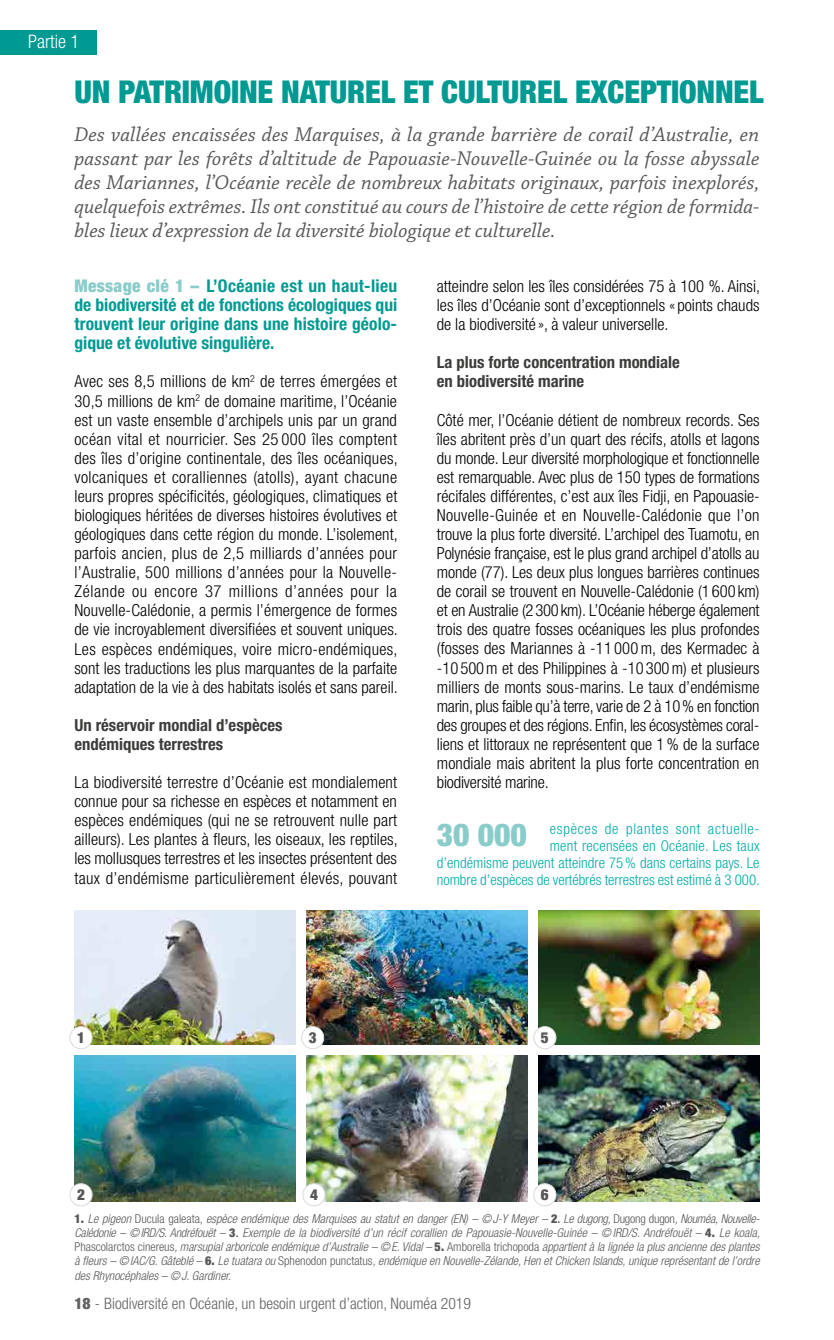
<style>
.page{position:relative;width:834px;height:1340px;background:#fff}
.page>*{position:absolute;margin:0;border:0;box-sizing:border-box;transform-origin:0 0}
.t1{font:900 condensed 31.5px "Helvetica Neue LT Std";color:#009a93}
.t2{font:italic 21px/24.2px "Chaparral Pro";color:#575756;text-align:justify}
.t3{font:300 condensed 18.72px "Helvetica Neue LT Std";color:#fff}
.t4{font:700 condensed 17.5px/19.1px "Helvetica Neue LT Std";color:#009a93;text-align:justify}
.t5{font:300 condensed 16.62px/19.1px "Helvetica Neue LT Std";letter-spacing:.01em;color:#000;text-align:justify}
.t6{font:700 condensed 16.62px/19.1px "Helvetica Neue LT Std";color:#3c3c3b}
.t7{font:300 condensed 15.75px "Helvetica Neue LT Std";color:#646363}
.t8{font:900 condensed 15.22px "Helvetica Neue LT Std";color:#575756}
.t9{font:300 condensed 14.88px/17.2px "Helvetica Neue LT Std";letter-spacing:.005em;color:#00aca9;text-align:right}
.t10{font:italic 300 condensed 12.25px/14.2px "Helvetica Neue LT Std";color:#575756;text-align:justify}
.s1{font-weight:900;color:#89ccca}
.s2{font-weight:900;font-size:31.5px;color:#89ccca}
.s3{font-weight:900;font-style:normal}
.s4{font-style:normal}
.s5{font-weight:500;font-style:normal}
.s6{font-weight:900}
</style>
<div class="page">
<img style="left:74px;top:910px;width:222px;height:134px">
<img style="left:74px;top:1055px;width:222px;height:146px">
<img style="left:306px;top:910px;width:221px;height:134px">
<img style="left:306px;top:1055px;width:221px;height:146px">
<img style="left:538px;top:910px;width:221px;height:134px">
<img style="left:538px;top:1055px;width:221px;height:146px">
<div style="left:0;top:30px;width:97px;height:25px;background:#009a93"></div>
<div style="left:70px;top:1026px;width:22px;height:22px;background:#fff;border-radius:50%"></div>
<div style="left:69px;top:1026px;width:23px;height:23px;border:1px solid #dadada;border-radius:50%"></div>
<div style="left:70px;top:1183px;width:22px;height:22px;background:#fff;border-radius:50%"></div>
<div style="left:69px;top:1183px;width:23px;height:23px;border:1px solid #dadada;border-radius:50%"></div>
<div style="left:301px;top:1026px;width:23px;height:22px;background:#fff;border-radius:50%"></div>
<div style="left:301px;top:1026px;width:23px;height:23px;border:1px solid #dadada;border-radius:50%"></div>
<div style="left:303px;top:1183px;width:22px;height:22px;background:#fff;border-radius:50%"></div>
<div style="left:302px;top:1183px;width:23px;height:23px;border:1px solid #dadada;border-radius:50%"></div>
<div style="left:533px;top:1026px;width:23px;height:22px;background:#fff;border-radius:50%"></div>
<div style="left:533px;top:1026px;width:23px;height:23px;border:1px solid #dadada;border-radius:50%"></div>
<div style="left:533px;top:1183px;width:23px;height:22px;background:#fff;border-radius:50%"></div>
<div style="left:533px;top:1183px;width:23px;height:23px;border:1px solid #dadada;border-radius:50%"></div>
<p class="t3" style="left:28px;top:31px;width:53px">Partie 1</p>
<h1 class="t1" style="left:74px;top:73px;width:76px">UN PATRIMOINE</h1>
<h1 class="t1" style="left:281px;top:73px;width:18px">NATUREL</h1>
<h1 class="t1" style="left:403px;top:73px;width:55px">ET CULTUREL</h1>
<h1 class="t1" style="left:575px;top:73px;width:17px">EXCE</h1>
<h1 class="t1" style="left:640px;top:73px;width:34px">PTIONNEL</h1>
<p class="t2" style="left:74px;top:123px;width:686px">Des vallées encaissées des Marquises, à la grande barrière de corail d’Australie, en passant par les forêts d’altitude de Papouasie-Nouvelle-Guinée ou la fosse abyssale des Mariannes, l’Océanie recèle de nombreux habitats originaux, parfois inexplorés, quelquefois extrêmes. Ils ont constitué au cours de l’histoire de cette région de formida&shy;bles lieux d’expression de la diversité biologique et culturelle.</p>
<p class="t4" style="left:74px;top:276px;width:324px"><span class="s1">Message clé 1 –</span> L’Océanie est un haut-lieu de biodiversité et de fonctions écologiques qui trouvent leur origine dans une histoire géolo&shy;gique et évolutive singulière.</p>
<p class="t5" style="left:74px;top:372px;width:325px;text-align:left">Avec ses 8,5 millions de km<sup>2</sup> de terres émergées et 30,5 millions de km<sup>2</sup> de domaine maritime, l’Océanie est un vaste ensemble d’archipels unis par un grand océan vital et nourricier. Ses 25 000 îles comptent des îles d’origine continentale, des îles océaniques, volcaniques et coralliennes (atolls), ayant chacune leurs propres spécificités, géologiques, climatiques et biologiques héritées de diverses histoires évolutives et géologiques dans cette région du monde. L’isolement, parfois ancien, plus de 2,5 milliards d’années pour l’Australie, 500 millions d’années pour la Nouvelle-Zélande ou encore 37 millions d’années pour la Nouvelle-Calédonie, a permis l’émergence de formes de vie incroyablement diversifiées et souvent uniques.<br>Les espèces endémiques, voire micro-endémiques, sont les traductions les plus marquantes de la parfaite adaptation de la vie à des habitats isolés et sans pareil.</p>
<p class="t6" style="left:74px;top:715px;width:209px">Un réservoir mondial d’espèces endémiques terrestres</p>
<p class="t5" style="left:74px;top:772px;width:325px">La biodiversité terrestre d’Océanie est mondialement connue pour sa richesse en espèces et notamment en espèces endémiques (qui ne se retrouvent nulle part ailleurs). Les plantes à fleurs, les oiseaux, les reptiles, les mollusques terrestres et les insectes présentent des taux d’endémisme particulièrement élevés, pouvant</p>
<p class="t5" style="left:437px;top:276px;width:325px">atteindre selon les îles considérées 75 à 100 %. Ainsi, les îles d’Océanie sont d’exceptionnels « points chauds de la biodiversité », à valeur universelle.</p>
<p class="t6" style="left:437px;top:352px;width:244px">La plus forte concentration mondiale en biodiversité marine</p>
<p class="t5" style="left:437px;top:410px;width:324px">Côté mer, l’Océanie détient de nombreux records. Ses îles abritent près d’un quart des récifs, atolls et lagons du monde. Leur diversité morphologique et fonctionnelle est remarquable. Avec plus de 150 types de formations récifales différentes, c’est aux îles Fidji, en Papouasie-Nouvelle-Guinée et en Nouvelle-Calédonie que l’on trouve la plus forte diversité. L’archipel des Tuamotu, en Polynésie française, est le plus grand archipel d’atolls au monde (77). Les deux plus longues barrières continues de corail se trouvent en Nouvelle-Calédonie (1600 km) et en Australie (2300km). L’Océanie héberge également trois des quatre fosses océaniques les plus profondes (fosses des Mariannes à -11 000m, des Kermadec à -10 500m et des Philippines à -10 300m) et plusieurs milliers de monts sous-marins. Le taux d’endémisme marin, plus faible qu’à terre, varie de 2 à 10% en fonction des groupes et des régions. Enfin, les écosystèmes coral‑ liens et littoraux ne représentent que 1% de la surface mondiale mais abritent la plus forte concentration en biodiversité marine.</p>
<p class="t9" style="left:437px;top:819px;width:324px"><span class="s2">30 000</span> espèces de plantes sont actuelle‑ ment recensées en Océanie. Les taux<br>d’endémisme peuvent atteindre 75% dans certains pays. Le nombre d’espèces de vertébrés terrestres est estimé à 3 000.</p>
<p class="t8" style="left:77px;top:1028px;width:9px">1</p>
<p class="t8" style="left:309px;top:1028px;width:9px">3</p>
<p class="t8" style="left:541px;top:1028px;width:9px">5</p>
<p class="t8" style="left:77px;top:1185px;width:9px">2</p>
<p class="t8" style="left:310px;top:1185px;width:9px">4</p>
<p class="t8" style="left:541px;top:1185px;width:9px">6</p>
<p class="t10" style="left:74px;top:1212px;width:687px"><span class="s3">1.</span> Le pigeon <span class="s4">Ducula galeata,</span> espèce endémique des Marquises au statut en danger (EN) – ©J-Y Meyer – <span class="s3">2</span><span class="s5">.</span> Le dugong, <span class="s4">Dugong dugon</span>, Nouméa, Nouvelle-Calédonie – ©IRD/S. Andréfouët – <span class="s3">3</span><span class="s5">.</span> Exemple de la biodiversité d’un récif corallien de Papouasie-Nouvelle-Guinée – © IRD/S. Andréfouët – <span class="s3">4.</span> Le koala, <span class="s4">Phascolarctos cinereus</span>, marsupial arboricole endémique d’Australie – ©E. Vidal – <span class="s3">5.</span> <span class="s4">Amborella trichopoda</span> appartient à la lignée la plus ancienne des plantes à fleurs – ©IAC/G. Gâteblé – <span class="s3">6.</span> Le tuatara ou <span class="s4">Sphenodon punctatus</span>, endémique en Nouvelle-Zélande, Hen et Chicken Islands, unique représentant de l’ordre des Rhynocéphales – ©J. Gardiner.</p>
<p class="t7" style="left:74px;top:1294px;width:398px"><span class="s6">18</span> - Biodiversité en Océanie, un besoin urgent d’action, Nouméa 2019</p>
</div>
